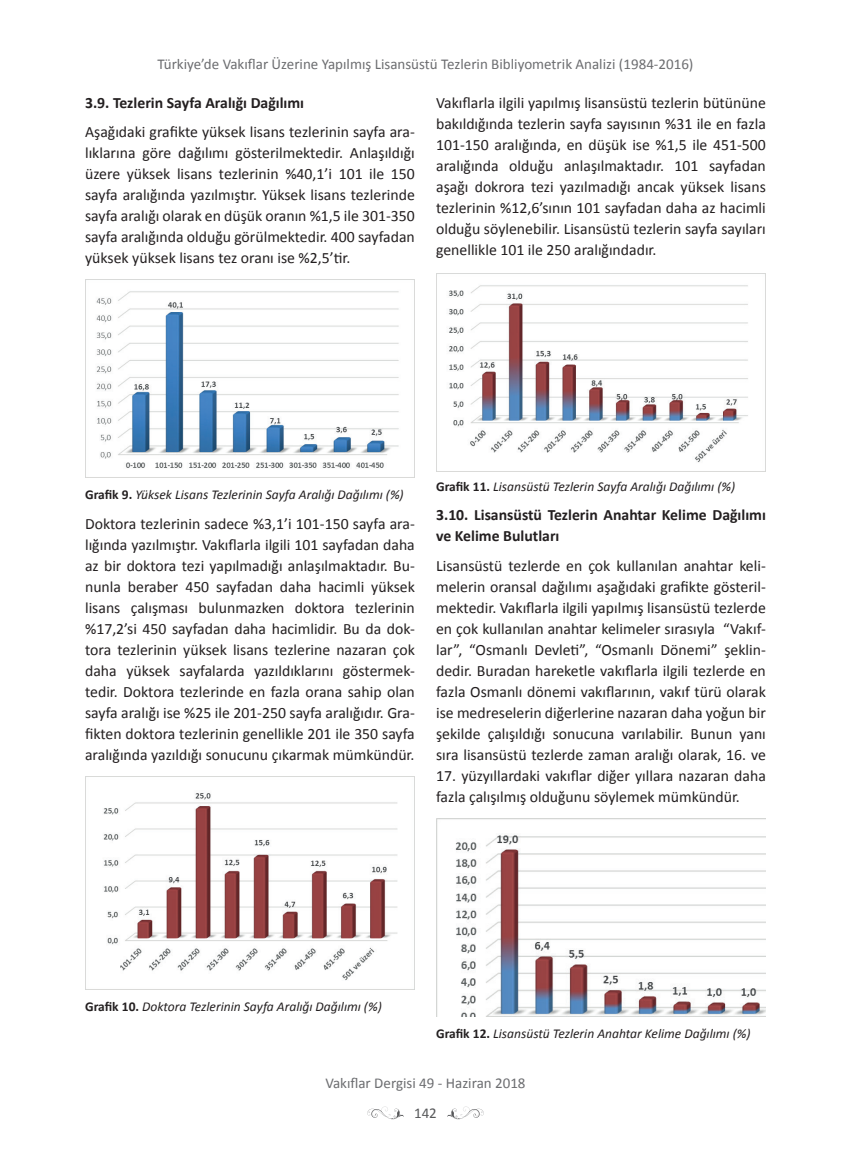
<style>
.page{position:relative;width:851px;height:1170px;background:#fff}
.page>*{position:absolute;margin:0;border:0;box-sizing:border-box;transform-origin:0 0}
.t1{font:15.75px/21px "Calibri";color:#231f20;text-align:justify}
.t2{font:700 15.75px/21px "Calibri";color:#231f20}
.t3{font:15px "Calibri";color:#6c6d70}
.t4{font:15px "Calibri";color:#57585a}
.t5{font:italic 13.5px "Calibri";color:#231f20}
.s1{font-weight:700;font-style:normal}
</style>
<div class="page">
<svg style="left:367px;top:1106px;width:37px;height:14px"></svg>
<svg style="left:447px;top:1106px;width:37px;height:14px"></svg>
<img style="left:85px;top:280px;width:330px;height:198px">
<img style="left:85px;top:776px;width:330px;height:213px">
<img style="left:436px;top:273px;width:329px;height:198px">
<img style="left:436px;top:818px;width:329px;height:198px">
<p class="t3" style="left:157px;top:54px;width:537px">Türkiye’de Vakıflar Üzerine Yapılmış Lisansüstü Tezlerin Bibliyometrik Analizi (1984-2016)</p>
<p class="t2" style="left:85px;top:92px;width:220px">3.9. Tezlerin Sayfa Aralığı Dağılımı</p>
<p class="t1" style="left:85px;top:121px;width:331px">Aşağıdaki grafikte yüksek lisans tezlerinin sayfa ara&shy;lıklarına göre dağılımı gösterilmektedir. Anlaşıldığı üzere yüksek lisans tezlerinin %40,1’i 101 ile 150 sayfa aralığında yazılmıştır. Yüksek lisans tezlerinde sayfa aralığı olarak en düşük oranın %1,5 ile 301-350 sayfa aralığında olduğu görülmektedir. 400 sayfadan yüksek yüksek lisans tez oranı ise %2,5’tir.</p>
<p class="t1" style="left:436px;top:92px;width:331px">Vakıflarla ilgili yapılmış lisansüstü tezlerin bütününe bakıldığında tezlerin sayfa sayısının %31 ile en fazla 101-150 aralığında, en düşük ise %1,5 ile 451-500 aralığında olduğu anlaşılmaktadır. 101 sayfadan aşağı dokrora tezi yazılmadığı ancak yüksek lisans tezlerinin %12,6’sının 101 sayfadan daha az hacimli olduğu söylenebilir. Lisansüstü tezlerin sayfa sayıları genellikle 101 ile 250 aralığındadır.</p>
<p class="t5" style="left:85px;top:485px;width:320px"><span class="s1">Grafik 9.</span> Yüksek Lisans Tezlerinin Sayfa Aralığı Dağılımı (%)</p>
<p class="t1" style="left:85px;top:513px;width:331px">Doktora tezlerinin sadece %3,1’i 101-150 sayfa ara&shy;lığında yazılmıştır. Vakıflarla ilgili 101 sayfadan daha az bir doktora tezi yapılmadığı anlaşılmaktadır. Bu&shy;nunla beraber 450 sayfadan daha hacimli yüksek lisans çalışması bulunmazken doktora tezlerinin %17,2’si 450 sayfadan daha hacimlidir. Bu da dok&shy;tora tezlerinin yüksek lisans tezlerine nazaran çok daha yüksek sayfalarda yazıldıklarını göstermek&shy;tedir. Doktora tezlerinde en fazla orana sahip olan sayfa aralığı ise %25 ile 201-250 sayfa aralığıdır. Gra&shy;fikten doktora tezlerinin genellikle 201 ile 350 sayfa aralığında yazıldığı sonucunu çıkarmak mümkündür.</p>
<p class="t5" style="left:436px;top:477px;width:300px"><span class="s1">Grafik 11.</span> Lisansüstü Tezlerin Sayfa Aralığı Dağılımı (%)</p>
<p class="t2" style="left:436px;top:504px;width:331px">3.10. Lisansüstü Tezlerin Anahtar Kelime Dağılımı ve Kelime Bulutları</p>
<p class="t1" style="left:436px;top:555px;width:331px">Lisansüstü tezlerde en çok kullanılan anahtar keli&shy;melerin oransal dağılımı aşağıdaki grafikte gösteril&shy;mektedir. Vakıflarla ilgili yapılmış lisansüstü tezlerde en çok kullanılan anahtar kelimeler sırasıyla “Vakıf&shy;lar”, “Osmanlı Devleti”, “Osmanlı Dönemi” şeklin&shy;dedir. Buradan hareketle vakıflarla ilgili tezlerde en fazla Osmanlı dönemi vakıflarının, vakıf türü olarak ise medreselerin diğerlerine nazaran daha yoğun bir şekilde çalışıldığı sonucuna varılabilir. Bunun yanı sıra lisansüstü tezlerde zaman aralığı olarak, 16. ve</p>
<p class="t1" style="left:436px;top:765px;width:331px">17. yüzyıllardaki vakıflar diğer yıllara nazaran daha fazla çalışılmış olduğunu söylemek mümkündür.</p>
<p class="t5" style="left:85px;top:997px;width:298px"><span class="s1">Grafik 10.</span> Doktora Tezlerinin Sayfa Aralığı Dağılımı (%)</p>
<p class="t5" style="left:436px;top:1024px;width:316px"><span class="s1">Grafik 12.</span> Lisansüstü Tezlerin Anahtar Kelime Dağılımı (%)</p>
<p class="t3" style="left:325px;top:1073px;width:202px">Vakıflar Dergisi 49 - Haziran 2018</p>
<p class="t4" style="left:414px;top:1103px;width:24px">142</p>
</div>
